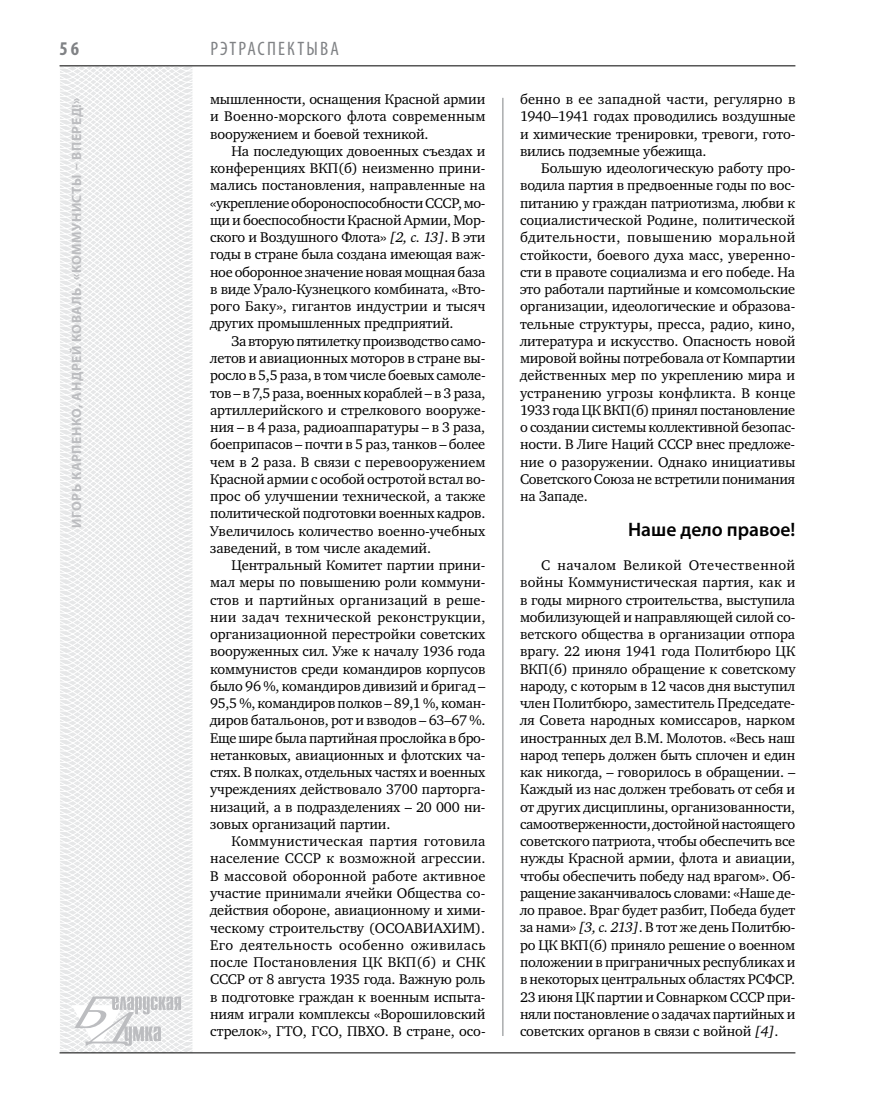
<style>
.page{position:relative;width:872px;height:1106px;background:#fff}
.page>*{position:absolute;margin:0;border:0;box-sizing:border-box;transform-origin:0 0}
.t1{font:600 19.5px "Myriad Pro";color:#000}
.t2{font:condensed 19.5px "Myriad Pro";color:#808285}
.t3{font:700 condensed 19.5px "Myriad Pro";color:#808285}
.t4{font:14.4px/17.2px "Charter C";letter-spacing:-.01em;color:#000;text-align:justify}
.t5{font:700 13.5px "Myriad Pro";letter-spacing:.04em;color:#bcbdc0}
.s1{font-style:italic}
</style>
<div class="page">
<svg style="left:59px;top:65px;width:192px;height:989px"></svg>
<hr style="left:502px;top:98px;width:1px;height:938px;background:#808285">
<hr style="left:60px;top:1052px;width:735px;height:1px;background:#000">
<svg style="left:71px;top:996px;width:110px;height:53px"></svg>
<hr style="left:60px;top:65px;width:735px;height:1px;background:#000">
<h1 class="t3" style="left:60px;top:37px;width:21px">56</h1>
<h1 class="t2" style="left:210px;top:37px;width:130px">Рэтрасп ектыва</h1>
<p class="t4" style="left:210px;top:91px;width:277px">мышленности, оснащения Красной армии и Военно-морского флота современным вооружением и боевой техникой.</p>
<p class="t4" style="left:210px;top:142px;width:277px;text-indent:21px">На последующих довоенных съездах и конференциях ВКП(б) неизменно прини&shy;мались постановления, направленные на «укрепление обороноспособности СССР, мо&shy;щи и боеспособности Красной Армии, Мор&shy;ского и Воздушного Флота» <span class="s1">[2, с. 13]</span>. В эти годы в стране была создана имеющая важ&shy;ное оборонное значение новая мощная база в виде Урало-Кузнецкого комбината, «Вто&shy;рого Баку», гигантов индустрии и тысяч других промышленных предприятий.</p>
<p class="t4" style="left:210px;top:332px;width:277px;text-indent:21px">За вторую пятилетку производство само&shy;летов и авиационных моторов в стране вы&shy;росло в 5,5 раза, в том числе боевых самоле&shy;тов – в 7,5 раза, военных кораблей – в 3 раза, артиллерийского и стрелкового вооруже&shy;ния – в 4 раза, радиоаппаратуры – в 3 раза, боеприпасов – почти в 5 раз, танков – более чем в 2 раза. В связи с перевооружением Красной армии с особой остротой встал во&shy;прос об улучшении технической, а также политической подготовки военных кадров.<br>Увеличилось количество военно-учебных заведений, в том числе академий.</p>
<p class="t4" style="left:210px;top:556px;width:277px;text-indent:21px">Центральный Комитет партии прини&shy;мал меры по повышению роли коммуни&shy;стов и партийных организаций в реше&shy;нии задач технической реконструкции, организационной перестройки советских вооруженных сил. Уже к началу 1936 года коммунистов среди командиров корпусов было 96 %, командиров дивизий и бригад – 95,5 %, командиров полков – 89,1 %, коман&shy;диров батальонов, рот и взводов – 63–67 %.<br>Еще шире была партийная прослойка в бро&shy;нетанковых, авиационных и флотских ча&shy;стях. В полках, отдельных частях и военных учреждениях действовало 3700 парторга&shy;низаций, а в подразделениях – 20 000 ни&shy;зовых организаций партии.</p>
<p class="t4" style="left:210px;top:833px;width:277px;text-indent:21px">Коммунистическая партия готовила население СССР к возможной агрессии.<br>В массовой оборонной работе активное участие принимали ячейки Общества со&shy;действия обороне, авиационному и хими&shy;ческому строительству (ОСОАВИАХИМ).<br>Его деятельность особенно оживилась после Постановления ЦК ВКП(б) и СНК СССР от 8 августа 1935 года. Важную роль в подготовке граждан к военным испыта&shy;ниям играли комплексы «Ворошиловский стрелок», ГТО, ГСО, ПВХО. В стране, осо-</p>
<p class="t5" style="left:68px;top:527px;width:432px;rotate:-90deg">Игорь Карпенко, Андрей КОВАЛЬ. «Коммунисты – вперед!»</p>
<p class="t4" style="left:520px;top:91px;width:277px">бенно в ее западной части, регулярно в 1940–1941 годах проводились воздушные и химические тренировки, тревоги, гото&shy;вились подземные убежища.</p>
<p class="t4" style="left:520px;top:160px;width:277px;text-indent:21px">Большую идеологическую работу про&shy;водила партия в предвоенные годы по вос&shy;питанию у граждан патриотизма, любви к социалистической Родине, политической бдительности, повышению моральной стойкости, боевого духа масс, уверенно&shy;сти в правоте социализма и его победе. На это работали партийные и комсомольские организации, идеологические и образова&shy;тельные структуры, пресса, радио, кино, литература и искусство. Опасность новой мировой войны потребовала от Компартии действенных мер по укреплению мира и устранению угрозы конфликта. В конце 1933 года ЦК ВКП(б) принял постановление о создании системы коллективной безопас&shy;ности. В Лиге Наций СССР внес предложе&shy;ние о разоружении. Однако инициативы Советского Союза не встретили понимания на Западе.</p>
<h1 class="t1" style="left:628px;top:516px;width:169px">Наше дело правое!</h1>
<p class="t4" style="left:520px;top:556px;width:277px;text-indent:21px">С началом Великой Отечественной войны Коммунистическая партия, как и в годы мирного строительства, выступила мобилизующей и направляющей силой со&shy;ветского общества в организации отпора врагу. 22 июня 1941 года Политбюро ЦК ВКП(б) приняло обращение к советскому народу, с которым в 12 часов дня выступил член Политбюро, заместитель Председате&shy;ля Совета народных комиссаров, нарком иностранных дел В.М. Молотов. «Весь наш народ теперь должен быть сплочен и един как никогда, – говорилось в обращении. – Каждый из нас должен требовать от себя и от других дисциплины, организованности, самоотверженности, достойной настоящего советского патриота, чтобы обеспечить все нужды Красной армии, флота и авиации, чтобы обеспечить победу над врагом». Об&shy;ращение заканчивалось словами: «Наше де&shy;ло правое. Враг будет разбит, Победа будет за нами» <span class="s1">[3, с. 213]</span>. В тот же день Политбю&shy;ро ЦК ВКП(б) приняло решение о военном положении в приграничных республиках и в некоторых центральных областях РСФСР.<br>23 июня ЦК партии и Совнарком СССР при&shy;няли постановление о задачах партийных и советских органов в связи с войной <span class="s1">[4]</span>.</p>
</div>
